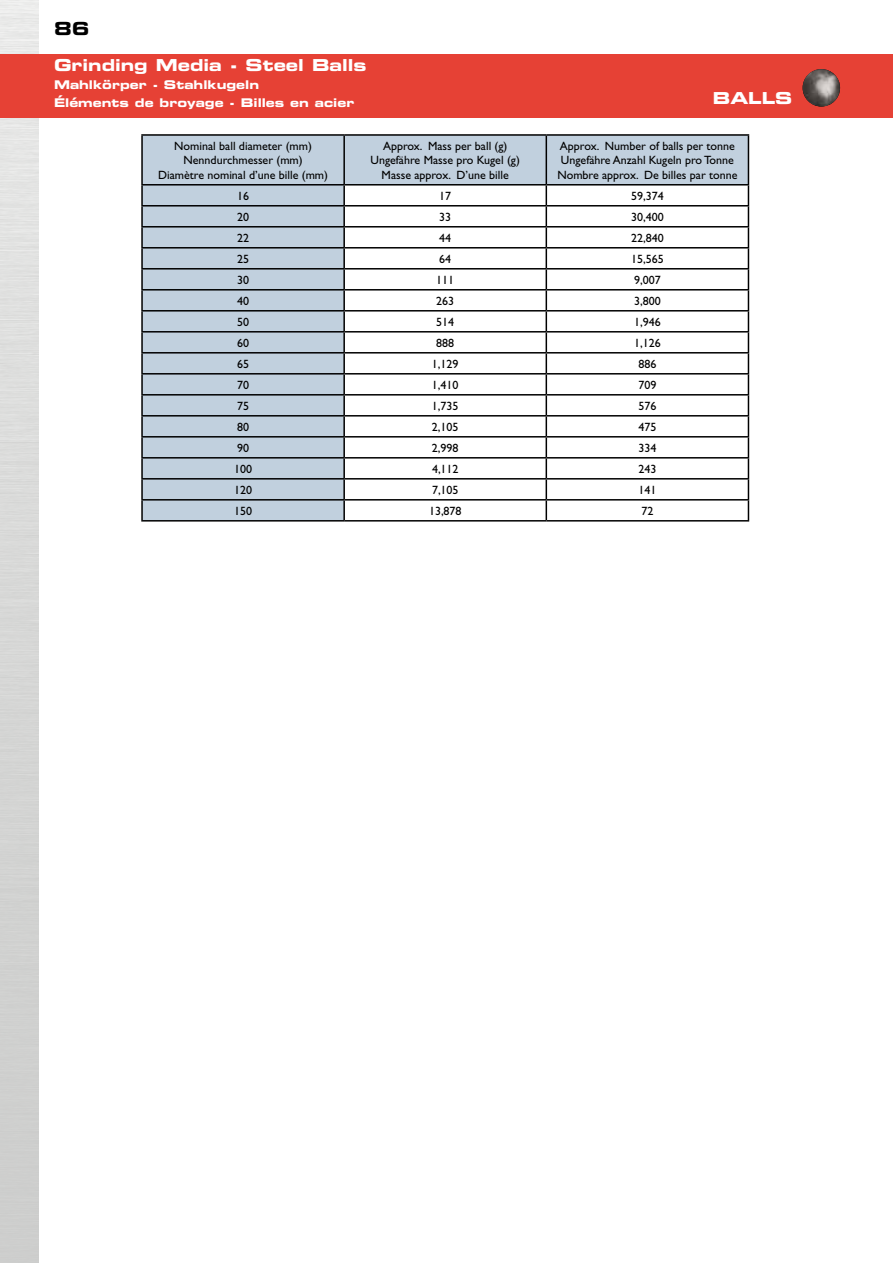
<style>
.page{position:relative;width:893px;height:1263px;background:#fff}
.page>*{position:absolute;margin:0;border:0;box-sizing:border-box;transform-origin:0 0}
.t1{font:18px "Eurostile Bold Extended Two";color:#000}
.t2{font:16.5px "Eurostile Bold Extended Two";color:#fff}
.t3{font:12px/14.4px "Gill Sans";color:#000;text-align:center}
.t4{font:12px/18px "Eurostile Bold Extended Two";color:#fff}
</style>
<div class="page">
<div style="left:0;top:54px;width:893px;height:64px;background:#e64135"></div>
<svg style="left:143px;top:136px;width:605px;height:384px"></svg>
<hr style="left:141px;top:134px;width:203px;height:2px;background:#000">
<hr style="left:141px;top:136px;width:2px;height:48px;background:#000">
<hr style="left:344px;top:134px;width:202px;height:2px;background:#000">
<hr style="left:343px;top:136px;width:2px;height:48px;background:#000">
<hr style="left:546px;top:134px;width:203px;height:2px;background:#000">
<hr style="left:546px;top:136px;width:1px;height:48px;background:#000">
<hr style="left:748px;top:136px;width:1px;height:48px;background:#000">
<hr style="left:141px;top:184px;width:203px;height:2px;background:#000">
<hr style="left:344px;top:184px;width:202px;height:2px;background:#000">
<hr style="left:546px;top:184px;width:203px;height:2px;background:#000">
<hr style="left:141px;top:205px;width:203px;height:2px;background:#000">
<hr style="left:344px;top:205px;width:202px;height:2px;background:#000">
<hr style="left:546px;top:205px;width:203px;height:2px;background:#000">
<hr style="left:141px;top:226px;width:203px;height:2px;background:#000">
<hr style="left:344px;top:226px;width:202px;height:2px;background:#000">
<hr style="left:546px;top:226px;width:203px;height:2px;background:#000">
<hr style="left:141px;top:247px;width:203px;height:2px;background:#000">
<hr style="left:344px;top:247px;width:202px;height:2px;background:#000">
<hr style="left:546px;top:247px;width:203px;height:2px;background:#000">
<hr style="left:141px;top:268px;width:203px;height:2px;background:#000">
<hr style="left:344px;top:268px;width:202px;height:2px;background:#000">
<hr style="left:546px;top:268px;width:203px;height:2px;background:#000">
<hr style="left:141px;top:289px;width:203px;height:2px;background:#000">
<hr style="left:344px;top:289px;width:202px;height:2px;background:#000">
<hr style="left:546px;top:289px;width:203px;height:2px;background:#000">
<hr style="left:141px;top:310px;width:203px;height:2px;background:#000">
<hr style="left:344px;top:310px;width:202px;height:2px;background:#000">
<hr style="left:546px;top:310px;width:203px;height:2px;background:#000">
<hr style="left:141px;top:331px;width:203px;height:2px;background:#000">
<hr style="left:344px;top:331px;width:202px;height:2px;background:#000">
<hr style="left:546px;top:331px;width:203px;height:2px;background:#000">
<hr style="left:141px;top:352px;width:203px;height:2px;background:#000">
<hr style="left:344px;top:352px;width:202px;height:2px;background:#000">
<hr style="left:546px;top:352px;width:203px;height:2px;background:#000">
<hr style="left:141px;top:373px;width:203px;height:2px;background:#000">
<hr style="left:344px;top:373px;width:202px;height:2px;background:#000">
<hr style="left:546px;top:373px;width:203px;height:2px;background:#000">
<hr style="left:141px;top:394px;width:203px;height:2px;background:#000">
<hr style="left:344px;top:394px;width:202px;height:2px;background:#000">
<hr style="left:546px;top:394px;width:203px;height:2px;background:#000">
<hr style="left:141px;top:415px;width:203px;height:2px;background:#000">
<hr style="left:344px;top:415px;width:202px;height:2px;background:#000">
<hr style="left:546px;top:415px;width:203px;height:2px;background:#000">
<hr style="left:141px;top:436px;width:203px;height:2px;background:#000">
<hr style="left:344px;top:436px;width:202px;height:2px;background:#000">
<hr style="left:546px;top:436px;width:203px;height:2px;background:#000">
<hr style="left:141px;top:457px;width:203px;height:2px;background:#000">
<hr style="left:344px;top:457px;width:202px;height:2px;background:#000">
<hr style="left:546px;top:457px;width:203px;height:2px;background:#000">
<hr style="left:141px;top:478px;width:203px;height:2px;background:#000">
<hr style="left:344px;top:478px;width:202px;height:2px;background:#000">
<hr style="left:546px;top:478px;width:203px;height:2px;background:#000">
<hr style="left:141px;top:499px;width:203px;height:2px;background:#000">
<svg style="left:141px;top:186px;width:2px;height:334px"></svg>
<hr style="left:344px;top:499px;width:202px;height:2px;background:#000">
<svg style="left:343px;top:186px;width:2px;height:334px"></svg>
<hr style="left:546px;top:499px;width:203px;height:2px;background:#000">
<svg style="left:546px;top:186px;width:1px;height:334px"></svg>
<svg style="left:748px;top:186px;width:1px;height:334px"></svg>
<hr style="left:141px;top:520px;width:203px;height:2px;background:#000">
<hr style="left:344px;top:520px;width:202px;height:2px;background:#000">
<hr style="left:546px;top:520px;width:203px;height:2px;background:#000">
<img style="left:803px;top:69px;width:37px;height:38px;border-radius:19px">
<h1 class="t1" style="left:54px;top:16px;width:37px">86</h1>
<h2 class="t2" style="left:54px;top:53px;width:314px">Grinding Media - Steel Balls</h2>
<p class="t4" style="left:54px;top:75px;width:302px">Mahlkörper - Stahlkugeln<br>Éléments de broyage - Billes en acier</p>
<h2 class="t2" style="left:713px;top:87px;width:81px">BALLS</h2>
<p class="t3" style="left:158px;top:139px;width:171px">Nominal ball diameter (mm)<br>Nenndurchmesser (mm)<br>Diamètre nominal d’une bille (mm)</p>
<p class="t3" style="left:371px;top:139px;width:151px">Approx. Mass per ball (g)<br>Ungefähre Masse pro Kugel (g)<br>Masse approx. D’une bille</p>
<p class="t3" style="left:557px;top:139px;width:182px">Approx. Number of balls per tonne<br>Ungefähre Anzahl Kugeln pro Tonne<br>Nombre approx. De billes par tonne</p>
<p class="t3" style="left:237px;top:189px;width:13px">16</p>
<p class="t3" style="left:439px;top:189px;width:13px">17</p>
<p class="t3" style="left:631px;top:189px;width:34px">59,374</p>
<p class="t3" style="left:237px;top:210px;width:13px">20</p>
<p class="t3" style="left:439px;top:210px;width:13px">33</p>
<p class="t3" style="left:631px;top:210px;width:34px">30,400</p>
<p class="t3" style="left:237px;top:231px;width:13px">22</p>
<p class="t3" style="left:439px;top:231px;width:13px">44</p>
<p class="t3" style="left:631px;top:231px;width:34px">22,840</p>
<p class="t3" style="left:237px;top:252px;width:13px">25</p>
<p class="t3" style="left:439px;top:252px;width:13px">64</p>
<p class="t3" style="left:631px;top:252px;width:34px">15,565</p>
<p class="t3" style="left:237px;top:273px;width:13px">30</p>
<p class="t3" style="left:436px;top:273px;width:19px">111</p>
<p class="t3" style="left:634px;top:273px;width:28px">9,007</p>
<p class="t3" style="left:237px;top:294px;width:13px">40</p>
<p class="t3" style="left:436px;top:294px;width:19px">263</p>
<p class="t3" style="left:634px;top:294px;width:28px">3,800</p>
<p class="t3" style="left:237px;top:315px;width:13px">50</p>
<p class="t3" style="left:436px;top:315px;width:19px">514</p>
<p class="t3" style="left:634px;top:315px;width:28px">1,946</p>
<p class="t3" style="left:237px;top:336px;width:13px">60</p>
<p class="t3" style="left:436px;top:336px;width:19px">888</p>
<p class="t3" style="left:634px;top:336px;width:28px">1,126</p>
<p class="t3" style="left:237px;top:357px;width:13px">65</p>
<p class="t3" style="left:432px;top:357px;width:28px">1,129</p>
<p class="t3" style="left:638px;top:357px;width:19px">886</p>
<p class="t3" style="left:237px;top:378px;width:13px">70</p>
<p class="t3" style="left:432px;top:378px;width:28px">1,410</p>
<p class="t3" style="left:638px;top:378px;width:19px">709</p>
<p class="t3" style="left:237px;top:399px;width:13px">75</p>
<p class="t3" style="left:432px;top:399px;width:28px">1,735</p>
<p class="t3" style="left:638px;top:399px;width:19px">576</p>
<p class="t3" style="left:237px;top:420px;width:13px">80</p>
<p class="t3" style="left:432px;top:420px;width:28px">2,105</p>
<p class="t3" style="left:638px;top:420px;width:19px">475</p>
<p class="t3" style="left:237px;top:441px;width:13px">90</p>
<p class="t3" style="left:432px;top:441px;width:28px">2,998</p>
<p class="t3" style="left:638px;top:441px;width:19px">334</p>
<p class="t3" style="left:234px;top:462px;width:19px">100</p>
<p class="t3" style="left:432px;top:462px;width:28px">4,112</p>
<p class="t3" style="left:638px;top:462px;width:19px">243</p>
<p class="t3" style="left:234px;top:483px;width:19px">120</p>
<p class="t3" style="left:432px;top:483px;width:28px">7,105</p>
<p class="t3" style="left:638px;top:483px;width:19px">141</p>
<p class="t3" style="left:234px;top:504px;width:19px">150</p>
<p class="t3" style="left:429px;top:504px;width:34px">13,878</p>
<p class="t3" style="left:641px;top:504px;width:13px">72</p>
</div>
